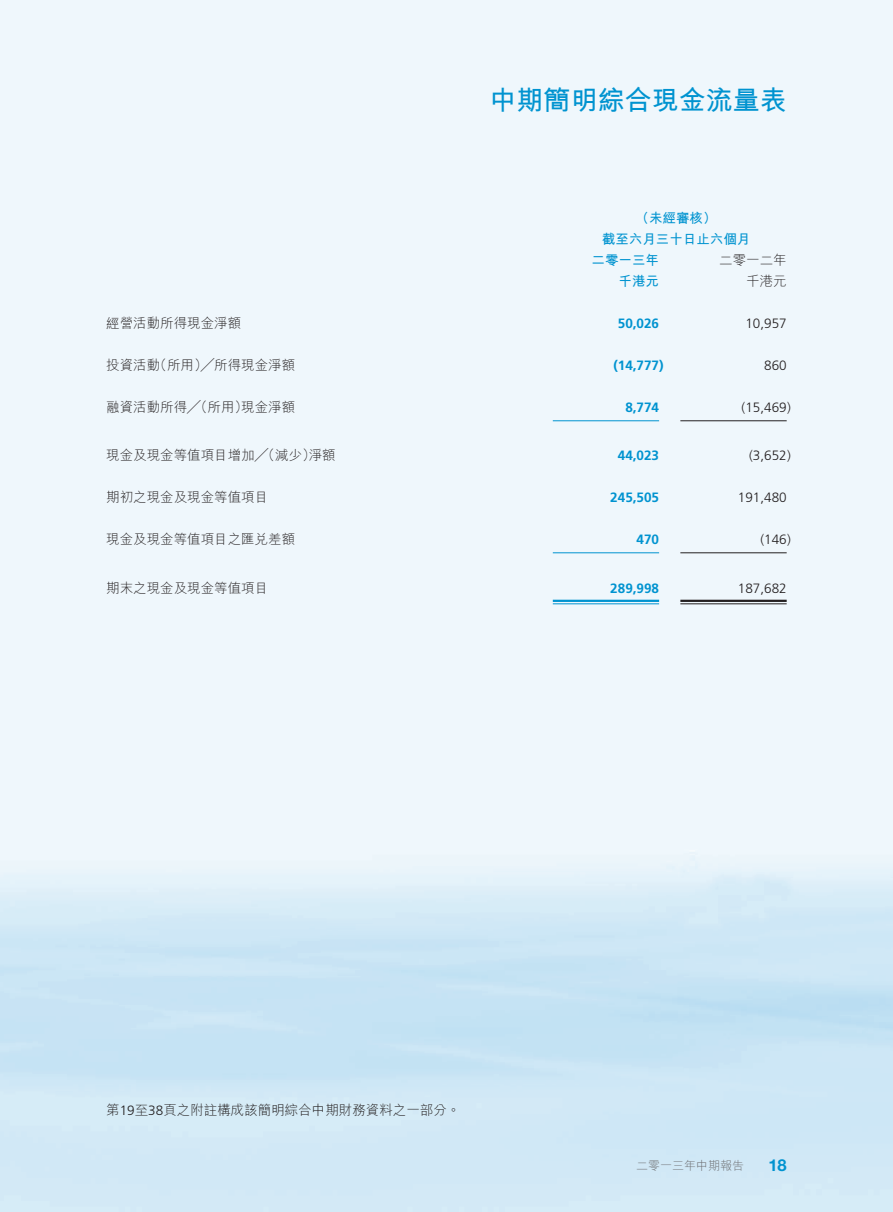
<style>
.page{position:relative;width:893px;height:1212px;background:#fff}
.page>*{position:absolute;margin:0;border:0;box-sizing:border-box;transform-origin:0 0}
.t1{font:700 27px "M Hei HK";color:#0093d0}
.t2{font:700 16.5px "Helvetica Neue LT Std";color:#0093d0}
.t3{font:300 13.5px "M Hei HK";color:#231f20}
.t4{font:300 13.5px "Frutiger LT Std";color:#231f20}
.t5{font:700 13.5px "Frutiger LT Std";color:#0093d0}
.t6{font:700 13.5px "M Hei HK";color:#0093d0}
.t7{font:300 12px "M Hei HK";color:#6c6d70}
.s1{font-family:"Frutiger LT Std"}
</style>
<div class="page">
<hr style="left:553px;top:420px;width:106px;height:1px;background:#0093d0">
<hr style="left:680px;top:420px;width:107px;height:1px;background:#231f20">
<hr style="left:553px;top:552px;width:106px;height:1px;background:#0093d0">
<hr style="left:680px;top:552px;width:107px;height:1px;background:#231f20">
<hr style="left:553px;top:600px;width:106px;height:2px;background:#0093d0">
<hr style="left:553px;top:603px;width:106px;height:1px;background:#0093d0">
<hr style="left:680px;top:600px;width:107px;height:2px;background:#231f20">
<hr style="left:680px;top:603px;width:107px;height:1px;background:#231f20">
<p class="t1" style="left:490px;top:80px;width:298px">中期簡明綜合現金流量表</p>
<p class="t6" style="left:636px;top:209px;width:82px">（未經審核）</p>
<p class="t6" style="left:602px;top:230px;width:150px">截至六月三十日止六個月</p>
<p class="t6" style="left:592px;top:251px;width:69px">二零一三年</p>
<p class="t3" style="left:719px;top:251px;width:69px">二零一二年</p>
<p class="t6" style="left:619px;top:272px;width:42px">千港元</p>
<p class="t3" style="left:746px;top:272px;width:42px">千港元</p>
<p class="t3" style="left:106px;top:314px;width:137px">經營活動所得現金淨額</p>
<p class="t5" style="left:618px;top:316px;width:43px">50,026</p>
<p class="t4" style="left:745px;top:316px;width:43px">10,957</p>
<p class="t3" style="left:106px;top:356px;width:191px">投資活動（所用）╱所得現金淨額</p>
<p class="t5" style="left:613px;top:358px;width:52px">(14,777)</p>
<p class="t4" style="left:764px;top:358px;width:24px">860</p>
<p class="t3" style="left:106px;top:398px;width:191px">融資活動所得╱（所用）現金淨額</p>
<p class="t5" style="left:625px;top:400px;width:35px">8,774</p>
<p class="t4" style="left:742px;top:400px;width:51px">(15,469)</p>
<p class="t3" style="left:106px;top:446px;width:231px">現金及現金等值項目增加╱（減少）淨額</p>
<p class="t5" style="left:618px;top:448px;width:43px">44,023</p>
<p class="t4" style="left:749px;top:448px;width:43px">(3,652)</p>
<p class="t3" style="left:106px;top:488px;width:164px">期初之現金及現金等值項目</p>
<p class="t5" style="left:610px;top:490px;width:50px">245,505</p>
<p class="t4" style="left:738px;top:490px;width:50px">191,480</p>
<p class="t3" style="left:106px;top:530px;width:191px">現金及現金等值項目之匯兌差額</p>
<p class="t5" style="left:637px;top:532px;width:24px">470</p>
<p class="t4" style="left:760px;top:532px;width:32px">(146)</p>
<p class="t3" style="left:106px;top:578px;width:164px">期末之現金及現金等值項目</p>
<p class="t5" style="left:610px;top:580px;width:50px">289,998</p>
<p class="t4" style="left:738px;top:580px;width:50px">187,682</p>
<p class="t3" style="left:106px;top:1100px;width:356px">第<span class="s1">19</span>至<span class="s1">38</span>頁之附註構成該簡明綜合中期財務資料之一部分。</p>
<p class="t7" style="left:636px;top:1157px;width:109px">二零一三年中期報告</p>
<p class="t2" style="left:768px;top:1155px;width:20px">18</p>
</div>
